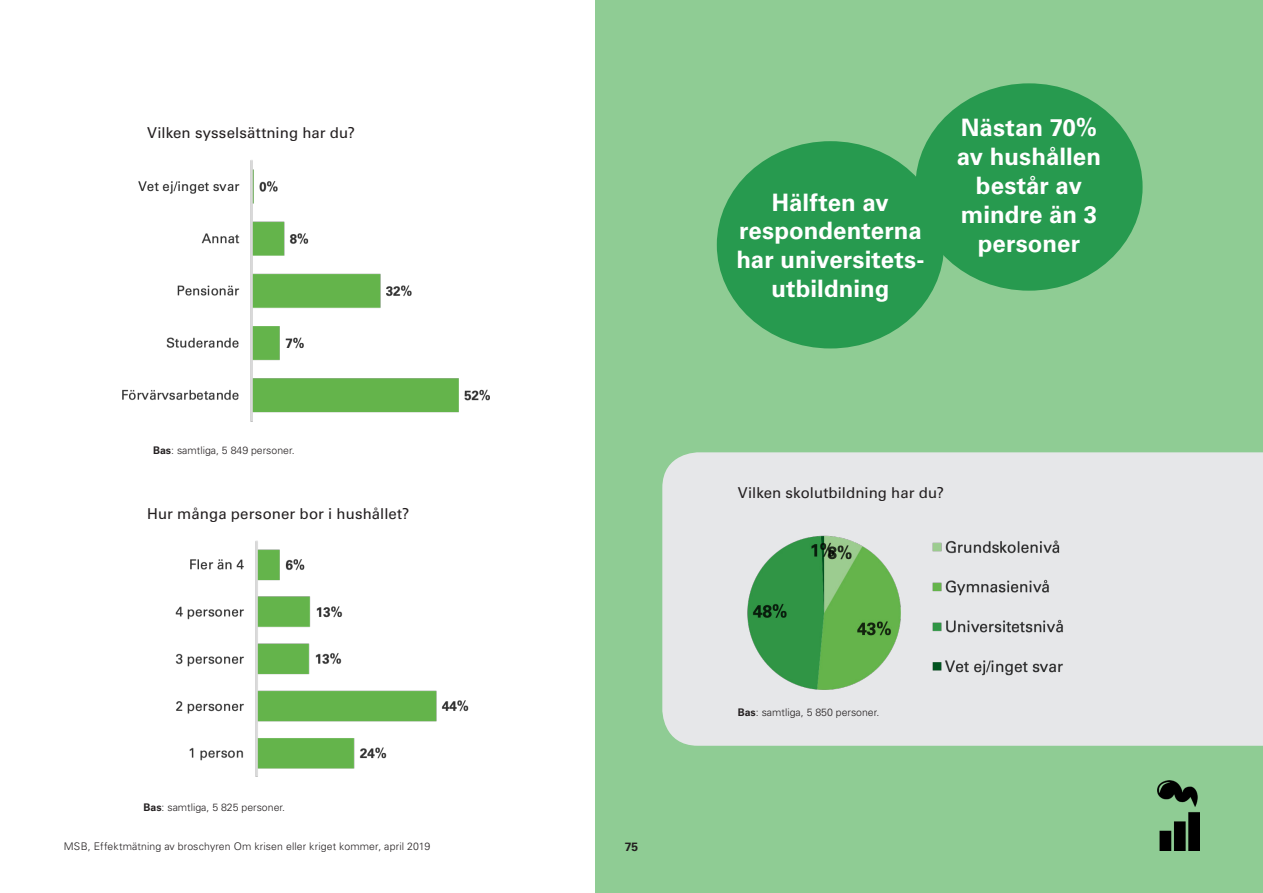
<style>
.page{position:relative;width:1263px;height:893px;background:#fff}
.page>*{position:absolute;margin:0;border:0;box-sizing:border-box;transform-origin:0 0}
.Kapitelrubrik_ej_toc{font:700 24px/28.8px "Univers LT Std";letter-spacing:.005em;color:#fff;text-align:center}
.Frågeställning{font:15px "Univers LT Std";letter-spacing:.005em;color:#231f20}
.t1{font:700 12px "Univers LT Std";color:#231f20}
.Fotnot{font:300 10.5px "Univers LT Std";color:#231f20}
.s1{font-weight:700}
</style>
<div class="page">
<div style="left:595px;top:0;width:668px;height:893px;background:#8fcc94"></div>
<img style="left:1157px;top:780px;width:43px;height:70px">
<div style="left:662px;top:452px;width:601px;height:294px;background:#e6e7e9"></div>
<img style="left:122px;top:160px;width:368px;height:262px">
<img style="left:733px;top:510px;width:343px;height:203px">
<img style="left:175px;top:540px;width:294px;height:237px">
<div style="left:717px;top:141px;width:227px;height:207px;background:#279a4f;border-radius:50%"></div>
<div style="left:915px;top:83px;width:227px;height:208px;background:#279a4f;border-radius:50%"></div>
<p class="Frågeställning" style="left:147px;top:124px;width:209px">Vilken sysselsättning har du?</p>
<p class="Fotnot" style="left:153px;top:444px;width:143px"><span class="s1">Bas</span>: samtliga, 5 849 personer.</p>
<p class="Frågeställning" style="left:147px;top:505px;width:263px">Hur många personer bor i hushållet?</p>
<p class="Fotnot" style="left:144px;top:801px;width:143px"><span class="s1">Bas</span>: samtliga, 5 825 personer.</p>
<p class="Fotnot" style="left:64px;top:840px;width:368px">MSB, Effektmätning av broschyren Om krisen eller kriget kommer, april 2019</p>
<p class="t1" style="left:625px;top:840px;width:15px">75</p>
<p class="Kapitelrubrik_ej_toc" style="left:736px;top:188px;width:190px">Hälften av respondenterna har universitets&shy;utbildning</p>
<p class="Kapitelrubrik_ej_toc" style="left:957px;top:114px;width:146px">Nästan 70% av hushållen består av mindre än 3 personer</p>
<p class="Frågeställning" style="left:738px;top:484px;width:208px">Vilken skolutbildning har du?</p>
<p class="Fotnot" style="left:738px;top:706px;width:143px"><span class="s1">Bas</span>: samtliga, 5 850 personer.</p>
</div>
